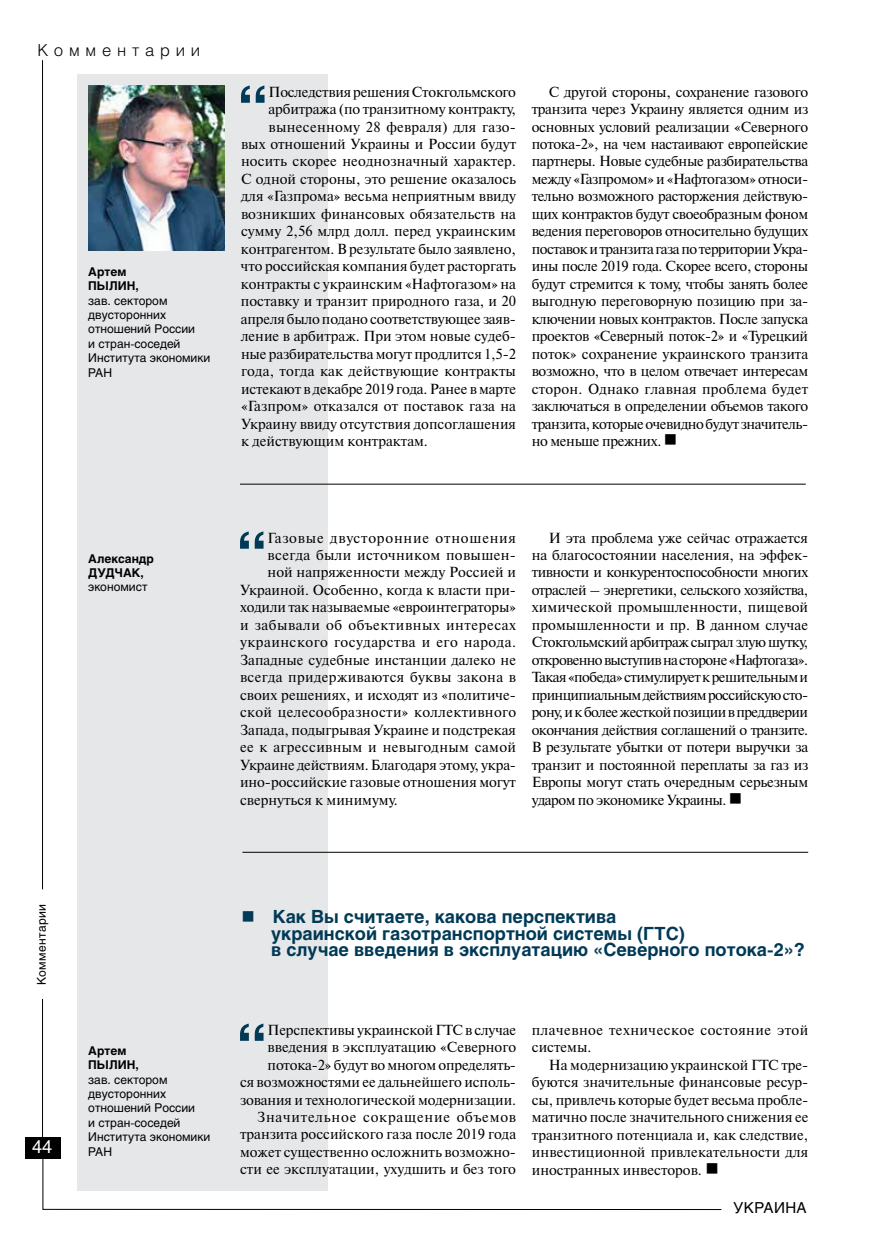
<style>
.page{position:relative;width:872px;height:1234px;background:#fff}
.page>*{position:absolute;margin:0;border:0;box-sizing:border-box;transform-origin:0 0}
.t1{font:700 62.7px "Helios";color:#003a57}
.t2{font:700 18px/16.5px "Helios";color:#003a57}
.t3{font:18px "Helios";color:#fff}
.t4{font:300 16.5px "Helios";letter-spacing:.35em;color:#000}
.t5{font:15px "Helios";letter-spacing:.025em;color:#000}
.t6{font:14.55px/17.4px "Newton C";color:#000;text-align:justify}
.t7{font:14.55px "Newton C";letter-spacing:.025em;color:#000}
.t8{font:14.55px/17.4px "Newton C";letter-spacing:.03em;color:#000}
.t9{font:14.55px "Newton C";letter-spacing:.035em;color:#000}
.t10{font:14.55px "Newton C";letter-spacing:.04em;color:#000}
.t11{font:14.55px "Newton C";letter-spacing:.02em;color:#000}
.t12{font:14.55px "Newton C";letter-spacing:.055em;color:#000}
.t13{font:12px/14.4px "Helios";color:#000}
.t14{font:700 12px/14.4px "Helios";color:#000}
.t15{font:12px "Helios";letter-spacing:.025em;color:#000}
</style>
<div class="page">
<div style="left:25px;top:1136px;width:36px;height:21px;background:#000"></div>
<hr style="left:42px;top:60px;width:1px;height:829px;background:#000">
<hr style="left:42px;top:998px;width:1px;height:152px;background:#000">
<svg style="left:42px;top:1152px;width:356px;height:57px"></svg>
<div style="left:77px;top:74px;width:250px;height:1117px;background:#e6e7e8"></div>
<hr style="left:240px;top:483px;width:565px;height:1px;background:#000">
<hr style="left:242px;top:851px;width:566px;height:1px;background:#000">
<img style="left:88px;top:85px;width:136px;height:166px">
<p class="t4" style="left:38px;top:40px;width:164px">Комментарии</p>
<p class="t14" style="left:88px;top:264px;width:52px">Артем<br>ПЫЛИН,</p>
<p class="t13" style="left:88px;top:293px;width:124px">зав. сектором двусторонних отношений России<br>и стран-соседей<br>Института экономики<br>РАН</p>
<h1 class="t1" style="left:237px;top:73px;width:33px">“</h1>
<p class="t6" style="left:269px;top:83px;width:249px">ПоследствиярешенияСтокгольмского</p>
<p class="t6" style="left:269px;top:100px;width:249px">арбитража (по транзитному контракту,</p>
<p class="t11" style="left:269px;top:119px;width:249px">вынесенному 28 февраля) для газо-</p>
<p class="t6" style="left:241px;top:135px;width:276px">вых отношений Украины и России будут</p>
<p class="t6" style="left:241px;top:153px;width:276px">носить скорее неоднозначный характер.</p>
<p class="t6" style="left:241px;top:170px;width:276px">С одной стороны, это решение оказалось</p>
<p class="t6" style="left:241px;top:188px;width:276px">для «Газпрома» весьма неприятным ввиду</p>
<p class="t6" style="left:241px;top:205px;width:276px">возникших финансовых обязательств на</p>
<p class="t6" style="left:241px;top:223px;width:276px">сумму 2,56 млрд долл. перед украинским</p>
<p class="t6" style="left:241px;top:240px;width:276px">контрагентом. В результате было заявлено,</p>
<p class="t6" style="left:241px;top:257px;width:276px">что российская компания будет расторгать</p>
<p class="t6" style="left:241px;top:275px;width:276px">контракты с украинским «Нафтогазом» на</p>
<p class="t6" style="left:241px;top:292px;width:276px">поставку и транзит природного газа, и 20</p>
<p class="t6" style="left:241px;top:310px;width:277px">апреля было подано соответствующее заяв-</p>
<p class="t6" style="left:241px;top:327px;width:276px">ление в арбитраж. При этом новые судеб-</p>
<p class="t6" style="left:241px;top:345px;width:276px">ные разбирательства могут продлится 1,5-2</p>
<p class="t6" style="left:241px;top:362px;width:276px">года, тогда как действующие контракты</p>
<p class="t6" style="left:241px;top:380px;width:276px">истекают в декабре 2019 года. Ранее в марте</p>
<p class="t6" style="left:241px;top:397px;width:276px">«Газпром» отказался от поставок газа на</p>
<p class="t6" style="left:241px;top:415px;width:276px">Украину ввиду отсутствия допсоглашения</p>
<p class="t6" style="left:241px;top:432px;width:188px">к действующим контрактам.</p>
<p class="t6" style="left:531px;top:83px;width:278px;text-indent:17px">С другой стороны, сохранение газового транзита через Украину является одним из основных условий реализации «Северного потока-2», на чем настаивают европейские партнеры. Новые судебные разбирательства между «Газпромом» и «Нафтогазом» относи&shy;тельно возможного расторжения действую&shy;щих контрактов будут своеобразным фоном ведения переговоров относительно будущих поставокитранзитагазапотерриторииУкра&shy;ины после 2019 года. Скорее всего, стороны будут стремится к тому, чтобы занять более выгодную переговорную позицию при за&shy;ключении новых контрактов. После запуска проектов «Северный поток-2» и «Турецкий поток» сохранение украинского транзита возможно, что в целом отвечает интересам сторон. Однако главная проблема будет заключаться в определении объемов такого транзита,которыеочевиднобудут значитель&shy;но меньше прежних. ■</p>
<p class="t14" style="left:88px;top:551px;width:67px">Александр<br>ДУДЧАК,</p>
<p class="t13" style="left:88px;top:579px;width:61px">экономист</p>
<h1 class="t1" style="left:236px;top:518px;width:33px">“</h1>
<p class="t12" style="left:268px;top:529px;width:250px">Газовые двусторонние отношения</p>
<p class="t7" style="left:267px;top:547px;width:250px">всегда были источником повышен-</p>
<p class="t6" style="left:268px;top:563px;width:250px">ной напряженности между Россией и</p>
<p class="t6" style="left:240px;top:581px;width:277px">Украиной. Особенно, когда к власти при-</p>
<p class="t6" style="left:240px;top:598px;width:277px">ходили так называемые «евроинтеграторы»</p>
<p class="t10" style="left:240px;top:617px;width:277px">и забывали об объективных интересах</p>
<p class="t9" style="left:240px;top:634px;width:277px">украинского государства и его народа.</p>
<p class="t6" style="left:240px;top:651px;width:277px">Западные судебные инстанции далеко не</p>
<p class="t7" style="left:240px;top:669px;width:277px">всегда придерживаются буквы закона в</p>
<p class="t6" style="left:240px;top:686px;width:277px">своих решениях, и исходят из «политиче-</p>
<p class="t7" style="left:240px;top:704px;width:278px">ской целесообразности» коллективного</p>
<p class="t6" style="left:240px;top:721px;width:277px">Запада, подыгрывая Украине и подстрекая</p>
<p class="t7" style="left:240px;top:739px;width:277px">ее к агрессивным и невыгодным самой</p>
<p class="t6" style="left:240px;top:755px;width:277px">Украине действиям. Благодаря этому, укра-</p>
<p class="t6" style="left:240px;top:773px;width:277px">ино-российские газовые отношения могут</p>
<p class="t6" style="left:240px;top:790px;width:159px">свернуться к минимуму.</p>
<p class="t6" style="left:531px;top:529px;width:278px;text-indent:17px">И эта проблема уже сейчас отражается на благосостоянии населения, на эффек&shy;тивности и конкурентоспособности многих отраслей – энергетики, сельского хозяйства, химической промышленности, пищевой промышленности и пр. В данном случае Стокгольмский арбитраж сыграл злую шутку, откровенновыступивнастороне«Нафтогаза».<br>Такая«победа»стимулируеткрешительными принципиальнымдействиямроссийскуюсто&shy;рону,икболеежесткойпозициивпреддверии окончания действия соглашений о транзите.<br>В результате убытки от потери выручки за транзит и постоянной переплаты за газ из Европы могут стать очередным серьезным ударом по экономике Украины. ■</p>
<p class="t15" style="left:35px;top:984px;width:82px;rotate:-90deg">Комментарии</p>
<p class="t3" style="left:32px;top:1135px;width:22px">44</p>
<p class="t14" style="left:88px;top:1043px;width:52px">Артем<br>ПЫЛИН,</p>
<p class="t13" style="left:88px;top:1071px;width:124px">зав. сектором двусторонних отношений России<br>и стран-соседей<br>Института экономики<br>РАН</p>
<p class="t2" style="left:271px;top:908px;width:535px;text-indent:-30px">■ Как Вы считаете, какова перспектива<br>украинской газотранспортной системы (ГТС)<br>в случае введения в эксплуатацию «Северного потока-2»?</p>
<h1 class="t1" style="left:236px;top:1010px;width:33px">“</h1>
<p class="t6" style="left:240px;top:1020px;width:277px;text-align:right">Перспективы украинской ГТС в случае введения в эксплуатацию «Северного потока-2» будут во многом определять-<br>ся возможностями ее дальнейшего исполь&shy;зования и технологической модернизации.<br>Значительное сокращение объемов транзита российского газа после 2019 года может существенно осложнить возможно&shy;сти ее эксплуатации, ухудшить и без того</p>
<p class="t8" style="left:532px;top:1020px;width:278px">плачевное техническое состояние этой системы.</p>
<p class="t6" style="left:532px;top:1055px;width:278px;text-indent:17px">На модернизацию украинской ГТС тре&shy;буются значительные финансовые ресур&shy;сы, привлечь которые будет весьма пробле&shy;матично после значительного снижения ее транзитного потенциала и, как следствие, инвестиционной привлекательности для иностранных инвесторов. ■</p>
<p class="t5" style="left:733px;top:1198px;width:75px">УКРАИНА</p>
</div>
